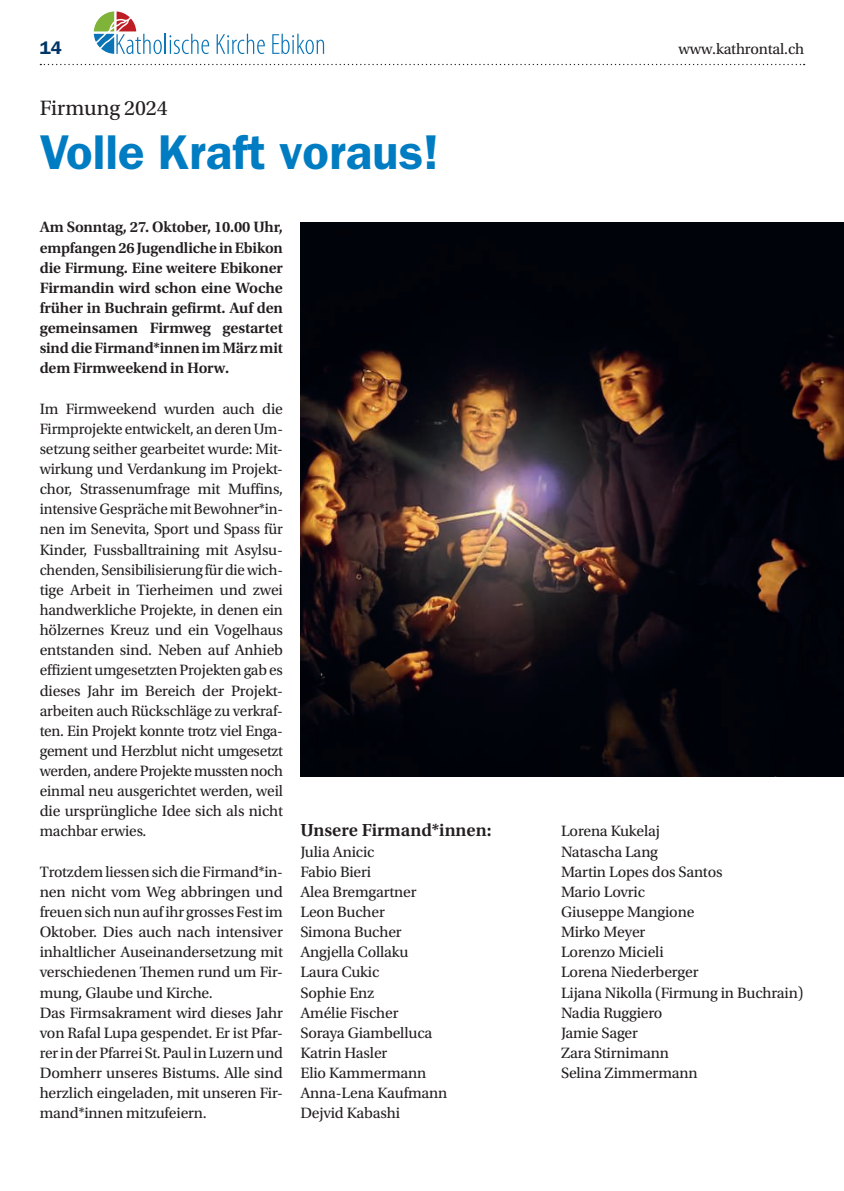
<style>
.page{position:relative;width:844px;height:1191px;background:#fff}
.page>*{position:absolute;margin:0;border:0;box-sizing:border-box;transform-origin:0 0}
.t1{font:600 49px "ITC Franklin Gothic Std";color:#007cc2}
.t2{font:21.88px "Utopia Std";color:#231f20}
.t3{font:600 18.38px "Utopia Std";color:#231f20}
.t4{font:600 18.38px "ITC Franklin Gothic Std";color:#003667}
.t5{font:15.75px/20.1px "Utopia Std";letter-spacing:-.01em;color:#231f20}
.t6{font:600 15.75px/20.1px "Utopia Std";letter-spacing:-.01em;color:#231f20;text-align:justify}
</style>
<div class="page">
<svg style="left:40px;top:64px;width:764px;height:1px"></svg>
<svg style="left:94px;top:11px;width:115px;height:43px"></svg>
<svg style="left:216px;top:34px;width:49px;height:20px"></svg>
<svg style="left:272px;top:34px;width:52px;height:20px"></svg>
<img style="left:300px;top:222px;width:543px;height:554px">
<p class="t4" style="left:40px;top:37px;width:24px">14</p>
<p class="t5" style="left:678px;top:39px;width:127px">www.kathrontal.ch</p>
<h2 class="t2" style="left:40px;top:96px;width:129px">Firmung 2024</h2>
<h1 class="t1" style="left:40px;top:123px;width:400px">Volle Kraft voraus!</h1>
<p class="t6" style="left:40px;top:217px;width:245px">Am Sonntag, 27. Oktober, 10.00 Uhr, empfangen 26 Jugendliche in Ebikon die Firmung. Eine weitere Ebikoner Firmandin wird schon eine Woche früher in Buchrain gefirmt. Auf den gemeinsamen Firmweg gestartet sind die Firmand*innen im März mit dem Firmweekend in Horw.</p>
<p class="t5" style="left:40px;top:399px;width:245px;text-align:justify">Im Firmweekend wurden auch die Firmprojekte entwickelt, an deren Um&shy;setzung seither gearbeitet wurde: Mit&shy;wirkung und Verdankung im Projekt&shy;chor, Strassenumfrage mit Muffins, intensive Gespräche mit Bewohner*in&shy;nen im Senevita, Sport und Spass für Kinder, Fussballtraining mit Asylsu&shy;chenden, Sensibilisierung für die wich&shy;tige Arbeit in Tierheimen und zwei handwerkliche Projekte, in denen ein hölzernes Kreuz und ein Vogelhaus entstanden sind. Neben auf Anhieb effizient umgesetzten Projekten gab es dieses Jahr im Bereich der Projekt&shy;arbeiten auch Rückschläge zu verkraf&shy;ten. Ein Projekt konnte trotz viel Enga&shy;gement und Herzblut nicht umgesetzt werden, andere Projekte mussten noch einmal neu ausgerichtet werden, weil die ursprüngliche Idee sich als nicht machbar erwies.</p>
<p class="t5" style="left:40px;top:861px;width:245px">Trotzdem liessen sich die Firmand*in&shy;nen nicht vom Weg abbringen und freuen sich nun auf ihr grosses Fest im Oktober. Dies auch nach intensiver inhaltlicher Auseinandersetzung mit verschiedenen Themen rund um Fir&shy;mung, Glaube und Kirche.<br>Das Firmsakrament wird dieses Jahr von Rafal Lupa gespendet. Er ist Pfar&shy;rer in der Pfarrei St. Paul in Luzern und Domherr unseres Bistums. Alle sind herzlich eingeladen, mit unseren Fir&shy;mand*innen mitzufeiern.</p>
<p class="t3" style="left:300px;top:820px;width:193px">Unsere Firmand*innen:</p>
<p class="t5" style="left:300px;top:841px;width:148px">Julia Anicic<br>Fabio Bieri<br>Alea Bremgartner<br>Leon Bucher<br>Simona Bucher<br>Angjella Collaku<br>Laura Cukic<br>Sophie Enz<br>Amélie Fischer<br>Soraya Giambelluca<br>Katrin Hasler<br>Elio Kammermann<br>Anna-Lena Kaufmann<br>Dejvid Kabashi</p>
<p class="t5" style="left:561px;top:821px;width:244px">Lorena Kukelaj<br>Natascha Lang<br>Martin Lopes dos Santos<br>Mario Lovric<br>Giuseppe Mangione<br>Mirko Meyer<br>Lorenzo Micieli<br>Lorena Niederberger<br>Lijana Nikolla (Firmung in Buchrain)<br>Nadia Ruggiero<br>Jamie Sager<br>Zara Stirnimann<br>Selina Zimmermann</p>
</div>
